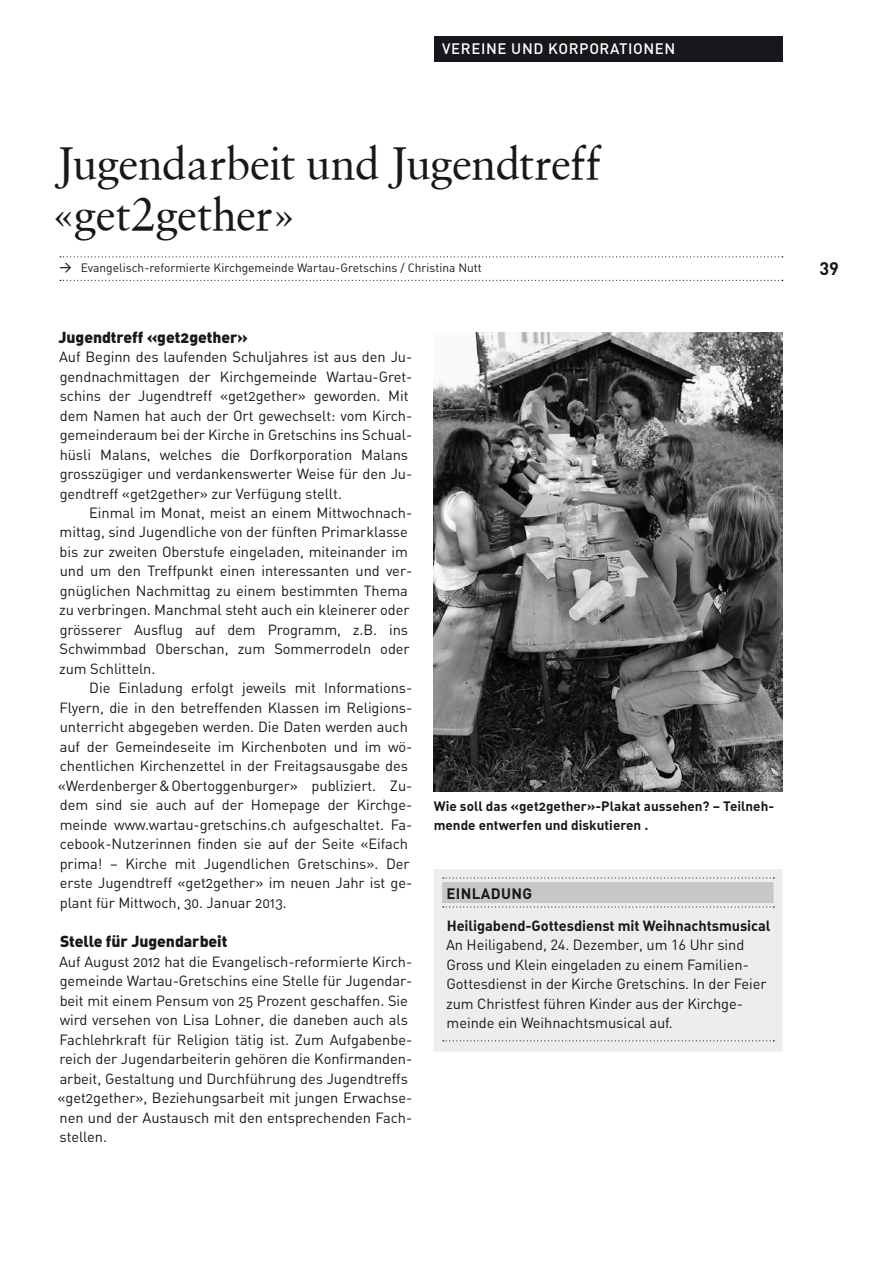
<style>
.page{position:relative;width:893px;height:1263px;background:#fff}
.page>*{position:absolute;margin:0;border:0;box-sizing:border-box;transform-origin:0 0}
.t1{font:45px/51px "Sabon Roman";letter-spacing:-.02em;color:#1a171c}
.t2{font:700 18px "DIN";color:#1a171c}
.t3{font:15.75px "DIN Black Alternate";letter-spacing:-.005em;color:#1a171c}
.t4{font:15px "DIN Medium Alternate";color:#fff}
.t5{font:700 15px "DIN";letter-spacing:.025em;color:#1a171c}
.t6{font:14.7px/19.5px "DIN Regular Alternate";letter-spacing:-.005em;color:#1a171c}
.t7{font:14.7px/19.5px "DIN";letter-spacing:-.005em;color:#1a171c}
.t8{font:14.7px "DIN Bold Alternate";letter-spacing:-.005em;color:#1a171c}
.t9{font:13.5px/19.5px "DIN Bold Alternate";color:#1a171c}
.t10{font:12px "DIN Regular Alternate";color:#1a171c}
.s1{font-family:"DIN";font-weight:500}
</style>
<div class="page">
<div style="left:434px;top:36px;width:348px;height:26px;background:#1a171c"></div>
<svg style="left:60px;top:256px;width:723px;height:1px"></svg>
<svg style="left:60px;top:280px;width:723px;height:1px"></svg>
<img style="left:434px;top:332px;width:348px;height:459px">
<div style="left:434px;top:869px;width:348px;height:183px;background:#ededee"></div>
<svg style="left:443px;top:877px;width:331px;height:1px"></svg>
<svg style="left:443px;top:906px;width:331px;height:1px"></svg>
<div style="left:442px;top:882px;width:331px;height:21px;background:#c6c7c9"></div>
<svg style="left:443px;top:1040px;width:331px;height:1px"></svg>
<p class="t4" style="left:442px;top:39px;width:19px">VEREINE</p>
<p class="t4" style="left:511px;top:39px;width:11px">UND</p>
<p class="t4" style="left:548px;top:39px;width:21px">KORPORATIONEN</p>
<h1 class="t1" style="left:51px;top:137px;width:551px">Jugendarbeit und Jugendtreff «get2gether»</h1>
<p class="t10" style="left:60px;top:260px;width:424px"><span class="s1">&gt;</span> Evangelisch-reformierte Kirchgemeinde Wartau-Gretschins / Christina Nutt</p>
<p class="t3" style="left:58px;top:326px;width:191px">Jugendtreff «get2gether»</p>
<p class="t6" style="left:59px;top:347px;width:355px">Auf Beginn des laufenden Schuljahres ist aus den Ju&shy;gendnachmittagen der Kirchgemeinde Wartau-Gret&shy;schins der Jugendtreff «get2gether» geworden. Mit dem Namen hat auch der Ort gewechselt: vom Kirch&shy;gemeinderaum bei der Kirche in Gretschins ins Schual&shy;hüsli Malans, welches die Dorfkorporation Malans grosszügiger und verdankenswerter Weise für den Ju&shy;gendtreff «get2gether» zur Verfügung stellt.</p>
<p class="t6" style="left:59px;top:503px;width:355px;text-indent:30px">Einmal im Monat, meist an einem Mittwochnach&shy;mittag, sind Jugendliche von der fünften Primarklasse bis zur zweiten Oberstufe eingeladen, miteinander im und um den Treffpunkt einen interessanten und ver&shy;gnüglichen Nachmittag zu einem bestimmten Thema zu verbringen. Manchmal steht auch ein kleinerer oder grösserer Ausflug auf dem Programm, z.B. ins Schwimmbad Oberschan, zum Sommerrodeln oder zum Schlitteln.</p>
<p class="t6" style="left:58px;top:678px;width:356px;text-indent:32px">Die Einladung erfolgt jeweils mit Informations-Flyern, die in den betreffenden Klassen im Religions&shy;unterricht abgegeben werden. Die Daten werden auch auf der Gemeindeseite im Kirchenboten und im wö&shy;chentlichen Kirchenzettel in der Freitagsausgabe des «Werdenberger&amp;Obertoggenburger» publiziert. Zu&shy;dem sind sie auch auf der Homepage der Kirchge&shy;meinde www.wartau-gretschins.ch aufgeschaltet. Fa&shy;cebook-Nutzerinnen finden sie auf der Seite «Eifach prima! – Kirche mit Jugendlichen Gretschins». Der erste Jugendtreff «get2gether» im neuen Jahr ist ge&shy;plant für Mittwoch, 30. Januar 2013.</p>
<p class="t3" style="left:60px;top:931px;width:169px">Stelle für Jugendarbeit</p>
<p class="t6" style="left:58px;top:951px;width:356px">Auf August 2012 hat die Evangelisch-reformierte Kirch&shy;gemeinde Wartau-Gretschins eine Stelle für Jugendar&shy;beit mit einem Pensum von 25 Prozent geschaffen. Sie wird versehen von Lisa Lohner, die daneben auch als Fachlehrkraft für Religion tätig ist. Zum Aufgabenbe&shy;reich der Jugendarbeiterin gehören die Konfirmanden&shy;arbeit, Gestaltung und Durchführung des Jugendtreffs «get2gether», Beziehungsarbeit mit jungen Erwachse&shy;nen und der Austausch mit den entsprechenden Fach&shy;stellen.</p>
<p class="t9" style="left:434px;top:795px;width:342px">Wie soll das «get2gether»-Plakat aussehen? – Teilneh&shy;mende entwerfen und diskutieren .</p>
<p class="t5" style="left:446px;top:883px;width:82px">EINLADUNG</p>
<p class="t8" style="left:447px;top:916px;width:325px">Heiligabend-Gottesdienst mit Weihnachtsmusical</p>
<p class="t7" style="left:446px;top:935px;width:322px">An Heiligabend, 24. Dezember, um 16 Uhr sind Gross und Klein eingeladen zu einem Familien-Gottesdienst in der Kirche Gretschins. In der Feier zum Christfest führen Kinder aus der Kirchge&shy;meinde ein Weihnachtsmusical auf.</p>
<p class="t2" style="left:819px;top:257px;width:21px">39</p>
</div>
